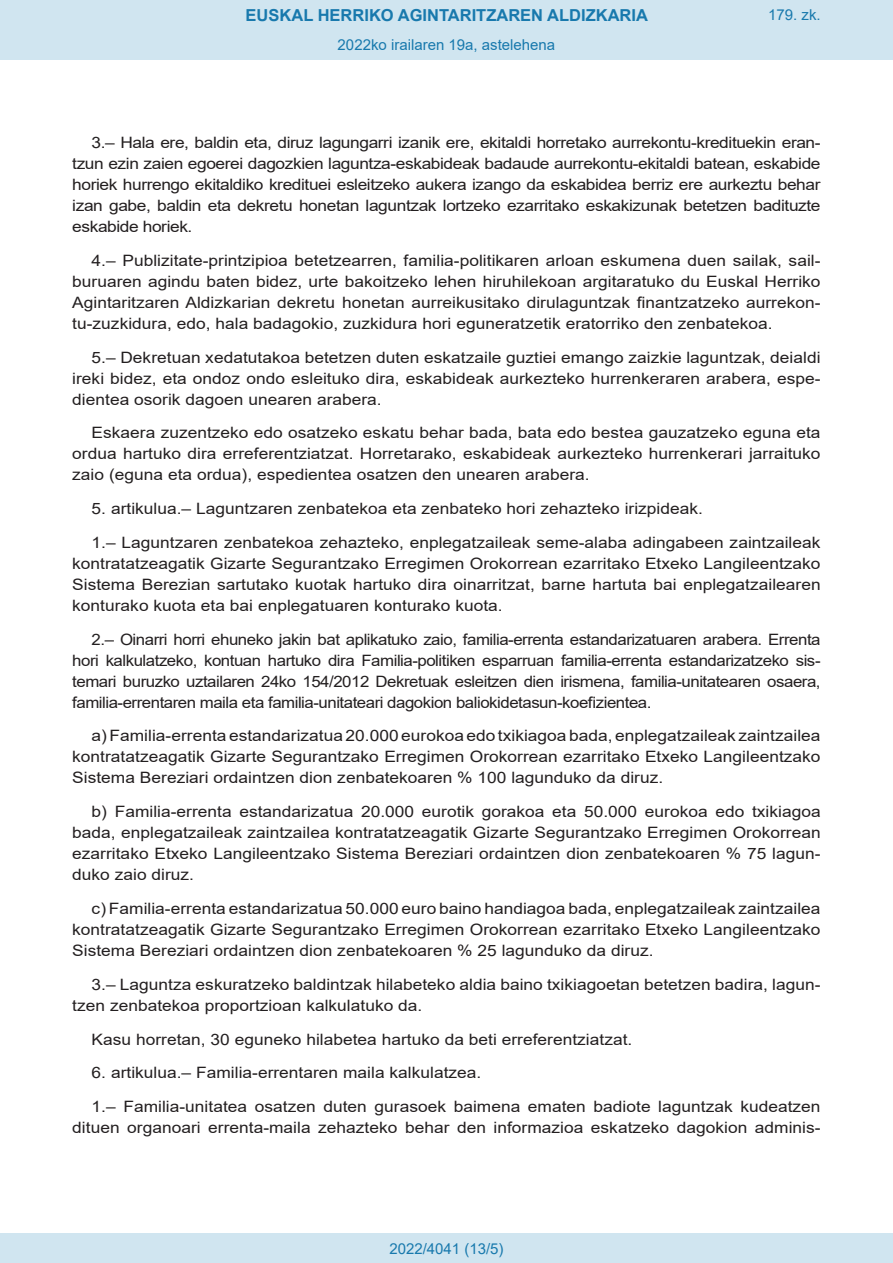
<style>
.page{position:relative;width:893px;height:1263px;background:#fff}
.page>*{position:absolute;margin:0;border:0;box-sizing:border-box;transform-origin:0 0}
.t1{font:700 16.5px "Arial";color:#1879ad}
.BOPVDetalle{font:15.6px/21px "Arial";color:#231f20;text-align:justify;scale:1.11 1}
.BOPVDetalle-2{font:15.6px/21px "Arial";color:#231f20;text-align:justify;scale:1.07 1}
.Paginacion_Centro{font:15px "Arial";color:#1879ad}
</style>
<div class="page">
<div style="left:0;top:0;width:893px;height:60px;background:#d0e5f0"></div>
<div style="left:0;top:1233px;width:893px;height:30px;background:#d0e5f0"></div>
<p class="t1" style="left:246px;top:3px;width:404px">EUSKAL HERRIKO AGINTARITZAREN ALDIZKARIA</p>
<p class="Paginacion_Centro" style="left:338px;top:35px;width:219px">2022ko irailaren 19a, astelehena</p>
<p class="Paginacion_Centro" style="left:768px;top:5px;width:54px">179. zk.</p>
<p class="BOPVDetalle" style="left:72px;top:132px;width:676px;text-indent:19px">3.– Hala ere, baldin eta, diruz lagungarri izanik ere, ekitaldi horretako aurrekontu-kredituekin eran&shy;tzun ezin zaien egoerei dagozkien laguntza-eskabideak badaude aurrekontu-ekitaldi batean, eskabide horiek hurrengo ekitaldiko kredituei esleitzeko aukera izango da eskabidea berriz ere aurkeztu behar izan gabe, baldin eta dekretu honetan laguntzak lortzeko ezarritako eskakizunak betetzen badituzte eskabide horiek.</p>
<p class="BOPVDetalle" style="left:72px;top:250px;width:676px;text-indent:19px">4.– Publizitate-printzipioa betetzearren, familia-politikaren arloan eskumena duen sailak, sail&shy;buruaren agindu baten bidez, urte bakoitzeko lehen hiruhilekoan argitaratuko du Euskal Herriko Agintaritzaren Aldizkarian dekretu honetan aurreikusitako dirulaguntzak finantzatzeko aurrekon&shy;tu-zuzkidura, edo, hala badagokio, zuzkidura hori eguneratzetik eratorriko den zenbatekoa.</p>
<p class="BOPVDetalle" style="left:72px;top:347px;width:676px;text-indent:19px">5.– Dekretuan xedatutakoa betetzen duten eskatzaile guztiei emango zaizkie laguntzak, deialdi ireki bidez, eta ondoz ondo esleituko dira, eskabideak aurkezteko hurrenkeraren arabera, espe&shy;dientea osorik dagoen unearen arabera.</p>
<p class="BOPVDetalle" style="left:72px;top:422px;width:676px;text-indent:19px">Eskaera zuzentzeko edo osatzeko eskatu behar bada, bata edo bestea gauzatzeko eguna eta ordua hartuko dira erreferentziatzat. Horretarako, eskabideak aurkezteko hurrenkerari jarraituko zaio (eguna eta ordua), espedientea osatzen den unearen arabera.</p>
<p class="BOPVDetalle" style="left:92px;top:498px;width:552px">5. artikulua.– Laguntzaren zenbatekoa eta zenbateko hori zehazteko irizpideak.</p>
<p class="BOPVDetalle" style="left:72px;top:532px;width:676px;text-indent:19px">1.– Laguntzaren zenbatekoa zehazteko, enplegatzaileak seme-alaba adingabeen zaintzaileak kontratatzeagatik Gizarte Segurantzako Erregimen Orokorrean ezarritako Etxeko Langileentzako Sistema Berezian sartutako kuotak hartuko dira oinarritzat, barne hartuta bai enplegatzailearen konturako kuota eta bai enplegatuaren konturako kuota.</p>
<p class="BOPVDetalle-2" style="left:72px;top:629px;width:701px;text-indent:19px">2.– Oinarri horri ehuneko jakin bat aplikatuko zaio, familia-errenta estandarizatuaren arabera. Errenta hori kalkulatzeko, kontuan hartuko dira Familia-politiken esparruan familia-errenta estandarizatzeko sis&shy;temari buruzko uztailaren 24ko 154/2012 Dekretuak esleitzen dien irismena, familia-unitatearen osaera, familia-errentaren maila eta familia-unitateari dagokion baliokidetasun-koefizientea.</p>
<p class="BOPVDetalle" style="left:72px;top:725px;width:676px;text-indent:19px">a) Familia-errenta estandarizatua 20.000 eurokoa edo txikiagoa bada, enplegatzaileak zaintzailea kontratatzeagatik Gizarte Segurantzako Erregimen Orokorrean ezarritako Etxeko Langileentzako Sistema Bereziari ordaintzen dion zenbatekoaren % 100 lagunduko da diruz.</p>
<p class="BOPVDetalle" style="left:72px;top:801px;width:676px;text-indent:19px">b) Familia-errenta estandarizatua 20.000 eurotik gorakoa eta 50.000 eurokoa edo txikiagoa bada, enplegatzaileak zaintzailea kontratatzeagatik Gizarte Segurantzako Erregimen Orokorrean ezarritako Etxeko Langileentzako Sistema Bereziari ordaintzen dion zenbatekoaren % 75 lagun&shy;duko zaio diruz.</p>
<p class="BOPVDetalle" style="left:72px;top:898px;width:676px;text-indent:19px">c) Familia-errenta estandarizatua 50.000 euro baino handiagoa bada, enplegatzaileak zaintzailea kontratatzeagatik Gizarte Segurantzako Erregimen Orokorrean ezarritako Etxeko Langileentzako Sistema Bereziari ordaintzen dion zenbatekoaren % 25 lagunduko da diruz.</p>
<p class="BOPVDetalle" style="left:72px;top:974px;width:676px;text-indent:19px">3.– Laguntza eskuratzeko baldintzak hilabeteko aldia baino txikiagoetan betetzen badira, lagun&shy;tzen zenbatekoa proportzioan kalkulatuko da.</p>
<p class="BOPVDetalle" style="left:92px;top:1028px;width:489px">Kasu horretan, 30 eguneko hilabetea hartuko da beti erreferentziatzat.</p>
<p class="BOPVDetalle" style="left:92px;top:1062px;width:353px">6. artikulua.– Familia-errentaren maila kalkulatzea.</p>
<p class="BOPVDetalle" style="left:72px;top:1096px;width:676px;text-align:right">1.– Familia-unitatea osatzen duten gurasoek baimena ematen badiote laguntzak kudeatzen dituen organoari errenta-maila zehazteko behar den informazioa eskatzeko dagokion adminis-</p>
<p class="Paginacion_Centro" style="left:389px;top:1238px;width:116px">2022/4041 (13/5)</p>
</div>
